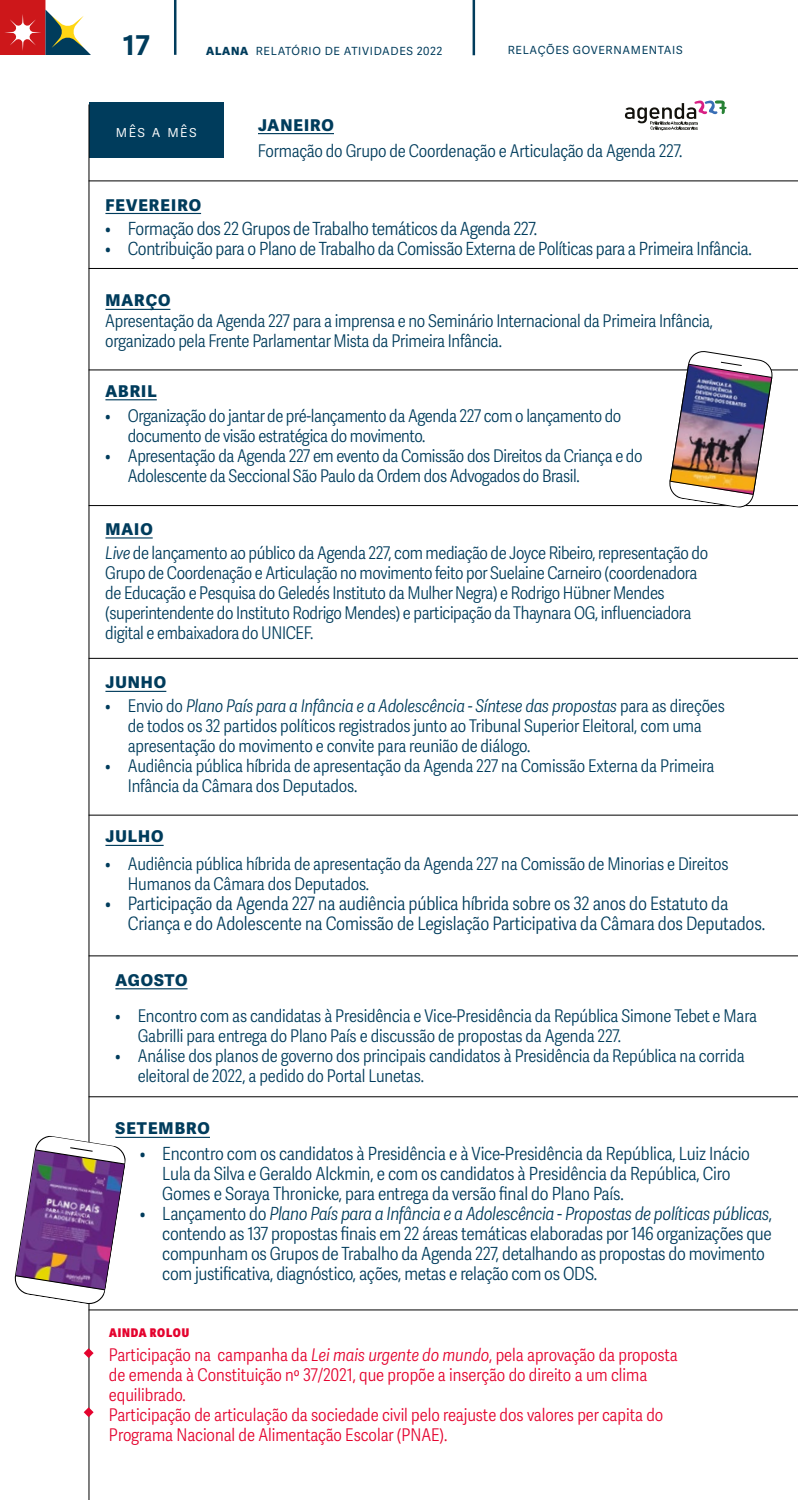
<style>
.page{position:relative;width:798px;height:1500px;background:#fff}
.page>*{position:absolute;margin:0;border:0;box-sizing:border-box;transform-origin:0 0}
.t1{font:700 27.38px "Adelle Sans";color:#003c5c}
.t2{font:300 18.5px/20px "Adelle Sans Cnd";letter-spacing:-.01em;color:#003c5c}
.t3{font:300 18.12px/20px "Adelle Sans Cnd";letter-spacing:-.015em;color:#003c5c}
.t4{font:300 17.5px/20px "Adelle Sans Cnd";letter-spacing:-.015em;color:#003c5c}
.t5{font:300 17.5px/20px "Adelle Sans Cnd";color:#e4032e}
.t6{font:800 16.25px "Adelle Sans";letter-spacing:.065em;color:#003c5c}
.t7{font:300 16.25px "Adelle Sans";letter-spacing:.09em;color:#fff}
.t8{font:800 12px "Adelle Sans Cnd";letter-spacing:.07em;color:#e4032e}
.t9{font:11.25px "Adelle Sans";letter-spacing:.06em;color:#003c5c}
.s1{font-weight:800}
.s2{font-style:italic}
</style>
<div class="page">
<svg style="left:624px;top:100px;width:102px;height:30px"></svg>
<hr style="left:258px;top:133px;width:76px;height:1px;background:#003c5c">
<hr style="left:105px;top:537px;width:48px;height:2px;background:#003c5c">
<hr style="left:105px;top:691px;width:61px;height:1px;background:#003c5c">
<hr style="left:115px;top:988px;width:72px;height:1px;background:#003c5c">
<hr style="left:115px;top:1137px;width:95px;height:1px;background:#003c5c">
<hr style="left:105px;top:213px;width:96px;height:1px;background:#003c5c">
<hr style="left:105px;top:309px;width:65px;height:1px;background:#003c5c">
<hr style="left:105px;top:845px;width:58px;height:1px;background:#003c5c">
<hr style="left:105px;top:399px;width:52px;height:1px;background:#003c5c">
<div style="left:89px;top:103px;width:134px;height:55px;background:#003c5c"></div>
<hr style="left:89px;top:104px;width:1px;height:1396px;background:#000">
<hr style="left:89px;top:181px;width:708px;height:1px;background:#000">
<hr style="left:89px;top:658px;width:708px;height:1px;background:#000">
<hr style="left:89px;top:956px;width:708px;height:1px;background:#000">
<svg style="left:14px;top:1135px;width:112px;height:170px"></svg>
<hr style="left:89px;top:268px;width:708px;height:1px;background:#000">
<hr style="left:89px;top:370px;width:708px;height:1px;background:#000">
<hr style="left:89px;top:505px;width:708px;height:1px;background:#000">
<img style="left:668px;top:351px;width:104px;height:157px">
<hr style="left:89px;top:815px;width:708px;height:1px;background:#000">
<hr style="left:89px;top:1096px;width:708px;height:1px;background:#000">
<svg style="left:84px;top:1348px;width:10px;height:10px"></svg>
<svg style="left:84px;top:1407px;width:10px;height:10px"></svg>
<hr style="left:89px;top:1310px;width:708px;height:1px;background:#000">
<hr style="left:174px;top:0;width:2px;height:55px;background:#003c5c">
<hr style="left:472px;top:0;width:3px;height:55px;background:#003c5c">
<svg style="left:0;top:0;width:91px;height:55px"></svg>
<h1 class="t1" style="left:123px;top:29px;width:28px">17</h1>
<p class="t9" style="left:206px;top:44px;width:237px"><span class="s1">ALANA</span> RELATÓRIO DE ATIVIDADES 2022</p>
<p class="t9" style="left:507px;top:44px;width:16px">RELA</p>
<p class="t9" style="left:537px;top:44px;width:43px">ÇÕES GOVERNAMENTAIS</p>
<h1 class="t7" style="left:116px;top:121px;width:82px">mês a mês</h1>
<p class="t6" style="left:258px;top:115px;width:77px">JANEIRO</p>
<p class="t4" style="left:258px;top:141px;width:426px">Formação do Grupo de Coordenação e Articulação da Agenda 227.</p>
<p class="t6" style="left:105px;top:195px;width:97px">FEVEREIRO</p>
<p class="t3" style="left:105px;top:219px;width:433px">• Formação dos 22 Grupos de Trabalho temáticos da Agenda 227.</p>
<p class="t3" style="left:105px;top:239px;width:647px">• Contribuição para o Plano de Trabalho da Comissão Externa de Políticas para a Primeira Infância.</p>
<p class="t6" style="left:105px;top:290px;width:66px">MARÇO</p>
<p class="t4" style="left:105px;top:311px;width:609px">Apresentação da Agenda 227 para a imprensa e no Seminário Internacional da Primeira Infância, organizado pela Frente Parlamentar Mista da Primeira Infância.</p>
<p class="t6" style="left:105px;top:381px;width:53px">ABRIL</p>
<p class="t4" style="left:128px;top:407px;width:495px;text-indent:-23px">• Organização do jantar de pré-lançamento da Agenda 227 com o lançamento do documento de visão estratégica do movimento.</p>
<p class="t4" style="left:128px;top:447px;width:516px;text-indent:-23px">• Apresentação da Agenda 227 em evento da Comissão dos Direitos da Criança e do<br>Adolescente da Seccional São Paulo da Ordem dos Advogados do Brasil.</p>
<p class="t6" style="left:105px;top:519px;width:49px">MAIO</p>
<p class="t4" style="left:105px;top:543px;width:604px"><span class="s2">Live</span> de lançamento ao público da Agenda 227, com mediação de Joyce Ribeiro, representação do Grupo de Coordenação e Articulação no movimento feito por Suelaine Carneiro (coordenadora de Educação e Pesquisa do Geledés Instituto da Mulher Negra) e Rodrigo Hübner Mendes (superintendente do Instituto Rodrigo Mendes) e participação da Thaynara OG, influenciadora digital e embaixadora do UNICEF.</p>
<p class="t6" style="left:105px;top:672px;width:62px">JUNHO</p>
<p class="t4" style="left:128px;top:696px;width:598px;text-indent:-23px">• Envio do <span class="s2">Plano País para a Infância e a Adolescência - Síntese das propostas</span> para as direções de todos os 32 partidos políticos registrados junto ao Tribunal Superior Eleitoral, com uma apresentação do movimento e convite para reunião de diálogo.</p>
<p class="t4" style="left:128px;top:756px;width:588px;text-indent:-23px">• Audiência pública híbrida de apresentação da Agenda 227 na Comissão Externa da Primeira<br>Infância da Câmara dos Deputados.</p>
<p class="t6" style="left:105px;top:826px;width:60px">JULHO</p>
<p class="t4" style="left:128px;top:854px;width:602px;text-indent:-23px">• Audiência pública híbrida de apresentação da Agenda 227 na Comissão de Minorias e Direitos<br>Humanos da Câmara dos Deputados.</p>
<p class="t2" style="left:128px;top:894px;width:638px;text-indent:-22px">• Participação da Agenda 227 na audiência pública híbrida sobre os 32 anos do Estatuto da<br>Criança e do Adolescente na Comissão de Legislação Participativa da Câmara dos Deputados.</p>
<p class="t6" style="left:115px;top:970px;width:74px">AGOSTO</p>
<p class="t4" style="left:138px;top:1006px;width:620px;text-indent:-23px">• Encontro com as candidatas à Presidência e Vice-Presidência da República Simone Tebet e Mara<br>Gabrilli para entrega do Plano País e discussão de propostas da Agenda 227.</p>
<p class="t4" style="left:138px;top:1046px;width:608px;text-indent:-23px">• Análise dos planos de governo dos principais candidatos à Presidência da República na corrida eleitoral de 2022, a pedido do Portal Lunetas.</p>
<p class="t6" style="left:115px;top:1118px;width:96px">SETEMBRO</p>
<p class="t3" style="left:162px;top:1144px;width:589px;text-indent:-22px">• Encontro com os candidatos à Presidência e à Vice-Presidência da República, Luiz Inácio<br>Lula da Silva e Geraldo Alckmin, e com os candidatos à Presidência da República, Ciro<br>Gomes e Soraya Thronicke, para entrega da versão final do Plano País.</p>
<p class="t3" style="left:162px;top:1204px;width:611px;text-indent:-22px">• Lançamento do <span class="s2">Plano País para a Infância e a Adolescência - Propostas de políticas públicas</span>, contendo as 137 propostas finais em 22 áreas temáticas elaboradas por 146 organizações que compunham os Grupos de Trabalho da Agenda 227, detalhando as propostas do movimento com justificativa, diagnóstico, ações, metas e relação com os ODS.</p>
<p class="t8" style="left:109px;top:1325px;width:81px">AINDA ROLOU</p>
<p class="t5" style="left:109px;top:1346px;width:570px">Participação na campanha da <span class="s2">Lei mais urgente do mundo</span>, pela aprovação da proposta de emenda à Constituição nº 37/2021, que propõe a inserção do direito a um clima equilibrado.<br>Participação de articulação da sociedade civil pelo reajuste dos valores per capita do Programa Nacional de Alimentação Escolar (PNAE).</p>
</div>
